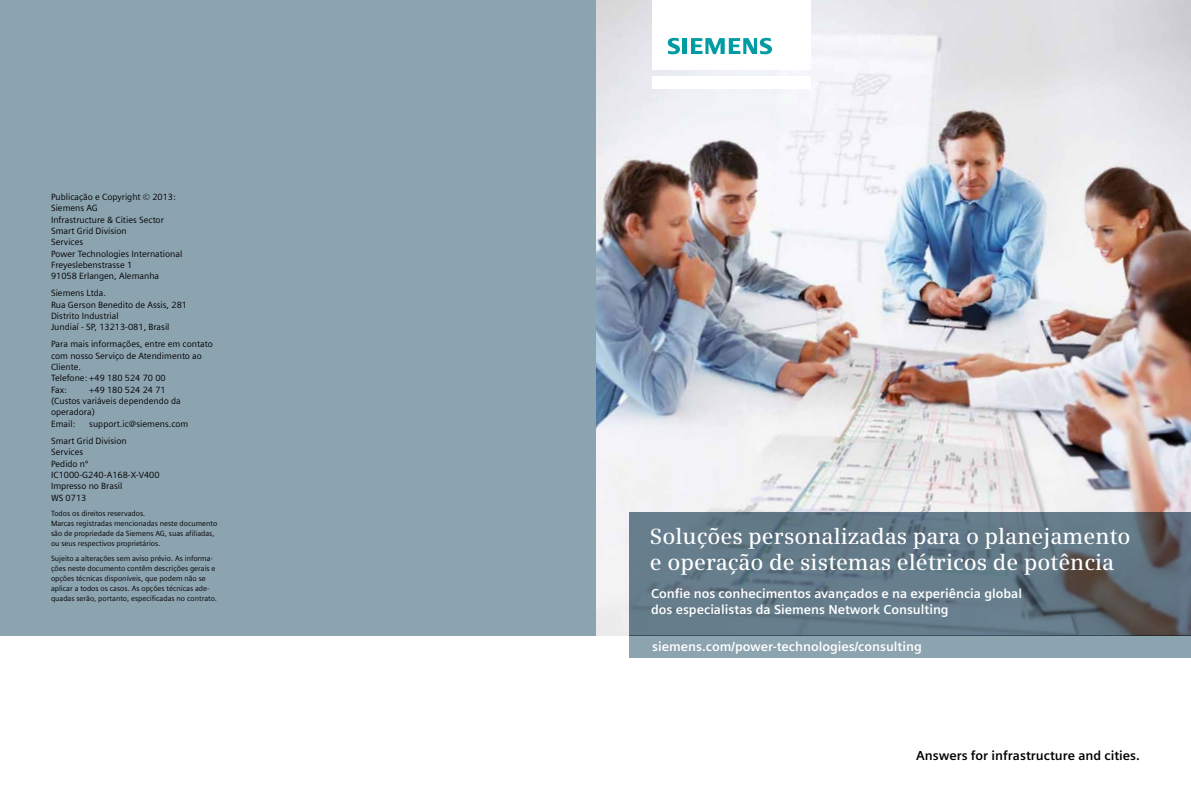
<style>
.page{position:relative;width:1191px;height:794px;background:#fff}
.page>*{position:absolute;margin:0;border:0;box-sizing:border-box;transform-origin:0 0}
.t1{font:600 22px/25.5px "Siemens Serif";color:#fff}
.t2{font:700 13px/15.6px "Siemens Sans";color:#fff}
.t3{font:700 13px "Siemens Sans";color:#000}
.t4{font:9px/11.3px "Siemens Sans";color:#000}
.t5{font:7.5px/9.9px "Siemens Sans";color:#000}
</style>
<div class="page">
<img style="left:595px;top:0;width:596px;height:635px">
<svg style="left:1140px;top:512px;width:51px;height:123px;background:#595e66"></svg>
<div style="left:629px;top:635px;width:562px;height:23px;background:#8ca3b0"></div>
<svg style="left:629px;top:512px;width:511px;height:123px;background:#617683"></svg>
<div style="left:652px;top:76px;width:159px;height:13px;background:#fff"></div>
<div style="left:652px;top:0;width:159px;height:70px;background:#fff"></div>
<svg style="left:668px;top:38px;width:12px;height:16px"></svg>
<div style="left:682px;top:38px;width:5px;height:16px;background:#009ba3"></div>
<svg style="left:691px;top:38px;width:81px;height:16px"></svg>
<div style="left:0;top:0;width:595px;height:635px;background:#8ca3b0"></div>
<p class="t4" style="left:51px;top:191px;width:133px">Publicação e Copyright © 2013:<br>Siemens AG<br>Infrastructure &amp; Cities Sector<br>Smart Grid Division<br>Services<br>Power Technologies International<br>Freyeslebenstrasse 1<br>91058 Erlangen, Alemanha</p>
<p class="t4" style="left:51px;top:288px;width:137px">Siemens Ltda.<br>Rua Gerson Benedito de Assis, 281<br>Distrito Industrial<br>Jundiaí - SP, 13213-081, Brasil</p>
<p class="t4" style="left:51px;top:339px;width:163px">Para mais informações, entre em contato com nosso Serviço de Atendimento ao<br>Cliente.<br>Telefone: +49 180 524 70 00<br>Fax:</p>
<p class="t4" style="left:51px;top:384px;width:131px;text-indent:38px">+49 180 524 24 71 (Custos variáveis dependendo da operadora)<br>Email:</p>
<p class="t4" style="left:51px;top:415px;width:139px;line-height:17px;text-indent:38px">support.ic@siemens.com<br>Smart Grid Division</p>
<p class="t4" style="left:51px;top:446px;width:110px">Services<br>Pedido nº<br>IC1000-G240-A168-X-V400<br>Impresso no Brasil<br>WS 0713</p>
<p class="t5" style="left:51px;top:508px;width:168px">Todos os direitos reservados.<br>Marcas registradas mencionadas neste documento são de propriedade da Siemens AG, suas afiliadas, ou seus respectivos proprietários.</p>
<p class="t5" style="left:51px;top:554px;width:167px">Sujeito a alterações sem aviso prévio. As informa&shy;ções neste documento contêm descrições gerais e opções técnicas disponíveis, que podem não se aplicar a todos os casos. As opções técnicas ade&shy;quadas serão, portanto, especificadas no contrato.</p>
<h1 class="t1" style="left:650px;top:524px;width:482px">Soluções personalizadas para o planejamento e operação de sistemas elétricos de potência</h1>
<h2 class="t2" style="left:651px;top:586px;width:372px">Confie nos conhecimentos avançados e na experiência global dos especialistas da Siemens Network Consulting</h2>
<h2 class="t2" style="left:652px;top:639px;width:271px">siemens.com/power-technologies/consulting</h2>
<h2 class="t3" style="left:916px;top:748px;width:225px">Answers for infrastructure and cities.</h2>
</div>
